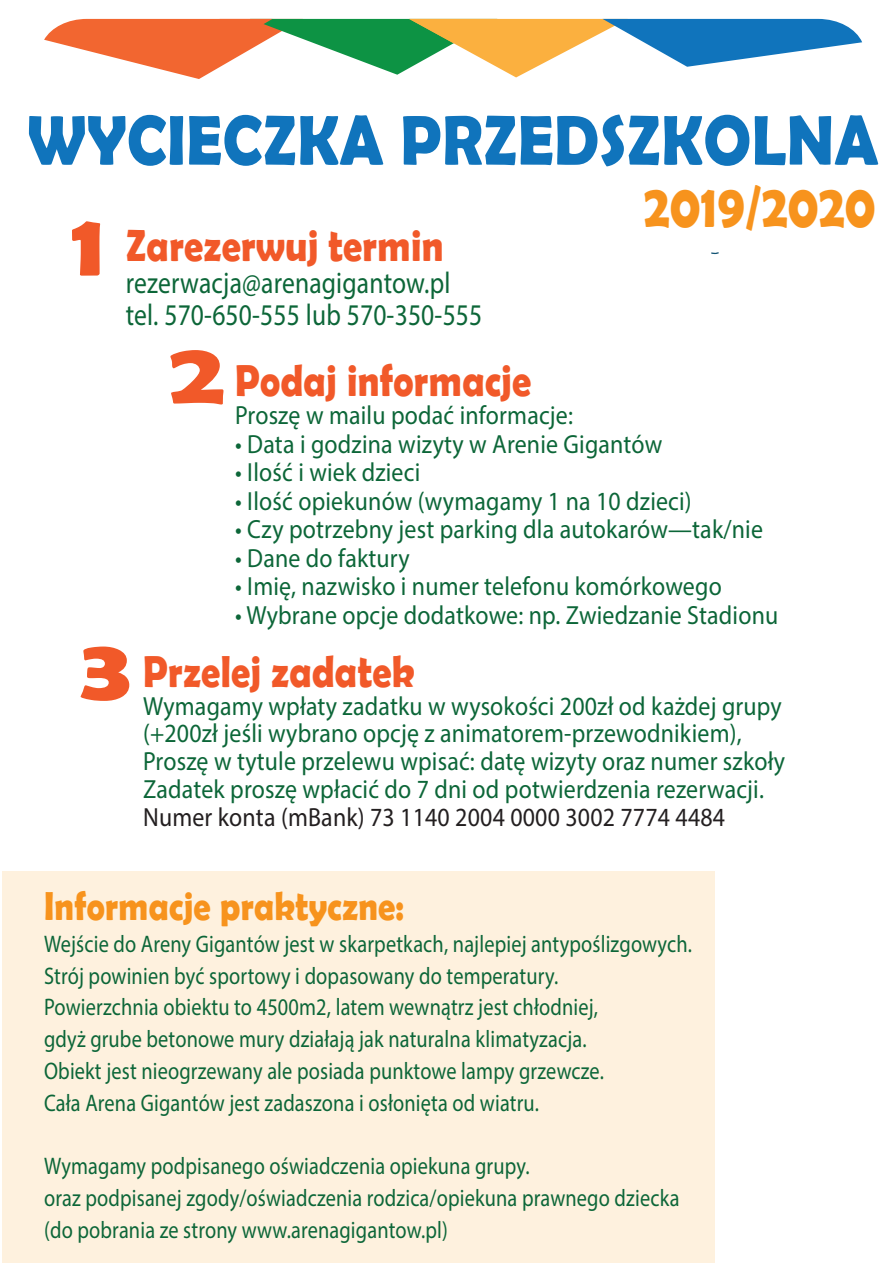
<style>
.page{position:relative;width:893px;height:1263px;background:#fff}
.page>*{position:absolute;margin:0;border:0;box-sizing:border-box;transform-origin:0 0}
.t1{font:700 88.05px "Berlin Sans FB Demi";color:#f15929;scale:1.21 1}
.t2{font:700 70.95px "Berlin Sans FB Demi";letter-spacing:.01em;color:#1074bc;scale:.89 1}
.t3{font:700 61.2px "Berlin Sans FB Demi";letter-spacing:.01em;color:#f7931d;scale:.8 1}
.t4{font:700 45px "Berlin Sans FB Demi";letter-spacing:.01em;color:#f15929;scale:.85 1}
.t5{font:700 40.5px "Berlin Sans FB Demi";letter-spacing:.01em;color:#f7931d;scale:.85 1}
.t6{font:30.15px/31.8px "Myriad Pro";letter-spacing:.01em;color:#0c6638;scale:.85 1}
.t7{font:26.25px/27.8px "Myriad Pro";letter-spacing:.01em;color:#0c6638;scale:.91 1}
.t8{font:26.25px "Myriad Pro";letter-spacing:.01em;color:#231f20;scale:.91 1}
.t9{font:24px/31.8px "Myriad Pro";letter-spacing:.01em;color:#0c6638;scale:.85 1}
</style>
<div class="page">
<div style="left:2px;top:871px;width:713px;height:392px;background:#fef1de"></div>
<svg style="left:711px;top:252px;width:8px;height:2px"></svg>
<svg style="left:44px;top:19px;width:818px;height:60px"></svg>
<h2 class="t2" style="left:27px;top:99px;width:958px">WYCIECZKA PRZEDSZKOLNA</h2>
<h3 class="t3" style="left:644px;top:170px;width:291px">2019/2020</h3>
<h3 class="t4" style="left:126px;top:220px;width:375px">Zarezerwuj termin</h3>
<p class="t6" style="left:126px;top:266px;width:421px">rezerwacja@arenagigantow.pl tel. 570-650-555 lub 570-350-555</p>
<h1 class="t1" style="left:71px;top:194px;width:30px">1</h1>
<h1 class="t1" style="left:79px;top:618px;width:44px">3</h1>
<h1 class="t1" style="left:169px;top:322px;width:47px">2</h1>
<h3 class="t4" style="left:235px;top:354px;width:350px">Podaj informacje</h3>
<p class="t7" style="left:235px;top:401px;width:373px">Proszę w mailu podać informacje:</p>
<p class="t7" style="left:235px;top:429px;width:471px">• Data i godzina wizyty w Arenie Gigantów</p>
<p class="t7" style="left:235px;top:458px;width:205px">• Ilość i wiek dzieci</p>
<p class="t7" style="left:235px;top:486px;width:503px">• Ilość opiekunów (wymagamy 1 na 10 dzieci)</p>
<p class="t7" style="left:235px;top:515px;width:582px">• Czy potrzebny jest parking dla autokarów—tak/nie</p>
<p class="t7" style="left:235px;top:543px;width:193px">• Dane do faktury</p>
<p class="t7" style="left:235px;top:572px;width:536px">• Imię, nazwisko i numer telefonu komórkowego</p>
<p class="t7" style="left:235px;top:600px;width:598px">• Wybrane opcje dodatkowe: np. Zwiedzanie Stadionu</p>
<h3 class="t4" style="left:143px;top:645px;width:321px">Przelej zadatek</h3>
<p class="t7" style="left:143px;top:692px;width:707px">Wymagamy wpłaty zadatku w wysokości 200zł od każdej grupy (+200zł jeśli wybrano opcję z animatorem-przewodnikiem), Proszę w tytule przelewu wpisać: datę wizyty oraz numer szkoły Zadatek proszę wpłacić do 7 dni od potwierdzenia rezerwacji.</p>
<p class="t8" style="left:143px;top:801px;width:641px">Numer konta (mBank) 73 1140 2004 0000 3002 7774 4484</p>
<h3 class="t5" style="left:44px;top:882px;width:425px">Informacje praktyczne:</h3>
<p class="t9" style="left:44px;top:927px;width:764px">Wejście do Areny Gigantów jest w skarpetkach, najlepiej antypoślizgowych.<br>Strój powinien być sportowy i dopasowany do temperatury.<br>Powierzchnia obiektu to 4500m2, latem wewnątrz jest chłodniej,<br>gdyż grube betonowe mury działają jak naturalna klimatyzacja.<br>Obiekt jest nieogrzewany ale posiada punktowe lampy grzewcze.<br>Cała Arena Gigantów jest zadaszona i osłonięta od wiatru.</p>
<p class="t9" style="left:44px;top:1150px;width:749px">Wymagamy podpisanego oświadczenia opiekuna grupy.<br>oraz podpisanej zgody/oświadczenia rodzica/opiekuna prawnego dziecka (do pobrania ze strony www.arenagigantow.pl)</p>
</div>
